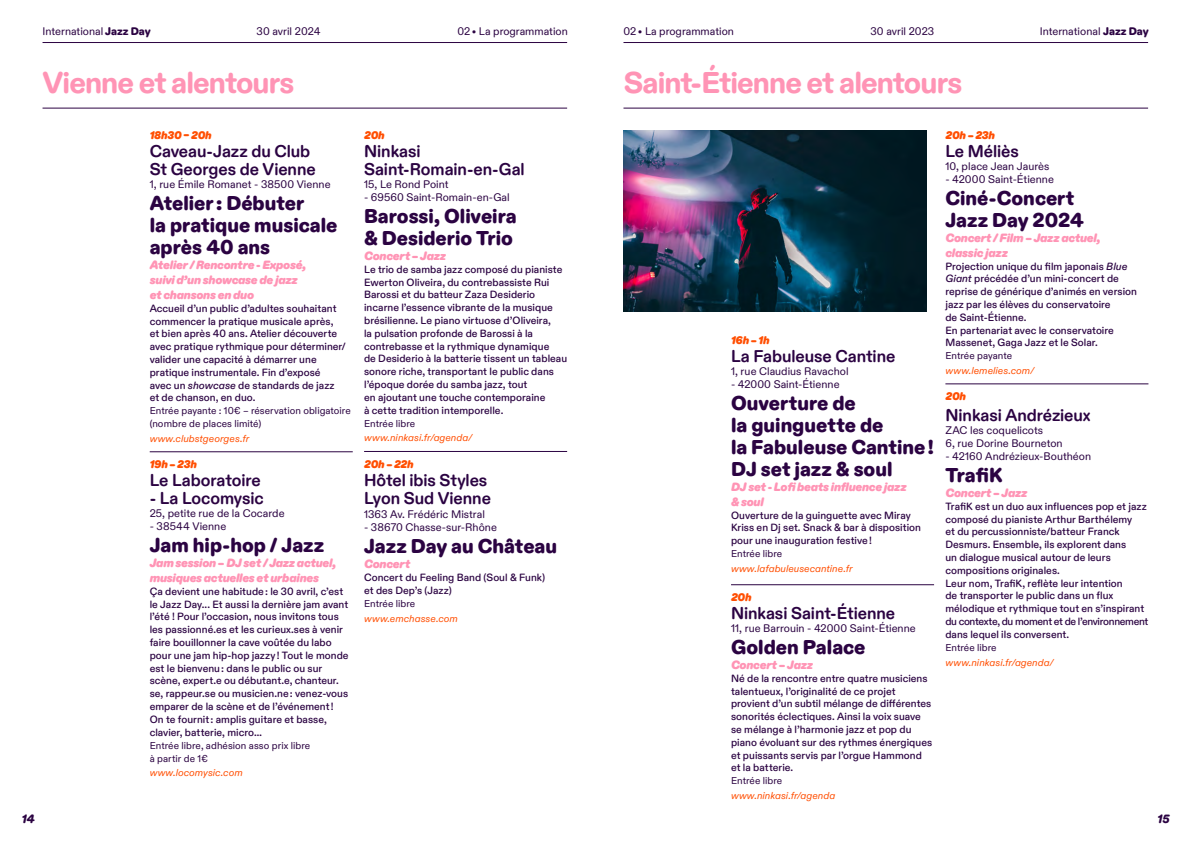
<style>
.page{position:relative;width:1191px;height:842px;background:#fff}
.page>*{position:absolute;margin:0;border:0;box-sizing:border-box;transform-origin:0 0}
.t1{font:800 30px "ABC Diatype Rounded";letter-spacing:-.03em;color:#ff94b5}
.t2{font:900 20px/22px "ABC Diatype Rounded";color:#2b0342}
.t3{font:700 17px/18px "ABC Diatype Rounded";letter-spacing:-.005em;color:#2b0342}
.t4{font:italic 900 12px/15px "ABC Diatype Rounded";letter-spacing:-.02em;color:#ff94b5}
.t5{font:italic 900 12px "ABC Diatype Rounded";color:#2b0342}
.t6{font:11px/13px "ABC Diatype Rounded";color:#2b0342}
.t7{font:italic 900 11px "ABC Diatype Rounded";letter-spacing:-.015em;color:#ff4f03}
.t8{font:500 10.5px/12.8px "ABC Diatype Rounded";color:#2b0342}
.t9{font:10px/13px "ABC Diatype Rounded";letter-spacing:.005em;color:#2b0342}
.t10{font:italic 10px "ABC Diatype Rounded";letter-spacing:.005em;color:#ff4f03}
.s1{font-weight:900}
.s2{font-style:italic}
</style>
<div class="page">
<hr style="left:43px;top:42px;width:524px;height:1px;background:#2b0342">
<hr style="left:623px;top:42px;width:525px;height:1px;background:#2b0342">
<hr style="left:150px;top:451px;width:203px;height:1px;background:#2b0342">
<hr style="left:364px;top:451px;width:203px;height:1px;background:#2b0342">
<hr style="left:43px;top:108px;width:524px;height:1px;background:#2b0342">
<hr style="left:731px;top:584px;width:203px;height:1px;background:#2b0342">
<hr style="left:945px;top:383px;width:203px;height:1px;background:#2b0342">
<hr style="left:623px;top:108px;width:525px;height:1px;background:#2b0342">
<img style="left:624px;top:130px;width:302px;height:182px">
<p class="t6" style="left:623px;top:25px;width:112px">02 • La programmation</p>
<p class="t6" style="left:43px;top:25px;width:110px">International <span class="s1">Jazz Day</span></p>
<p class="t6" style="left:257px;top:25px;width:65px">30 avril 2024</p>
<p class="t6" style="left:870px;top:25px;width:65px">30 avril 2023</p>
<p class="t6" style="left:1039px;top:25px;width:111px">International <span class="s1">Jazz Day</span></p>
<h1 class="t1" style="left:43px;top:64px;width:253px">Vienne et alentours</h1>
<p class="t7" style="left:150px;top:128px;width:64px">18h30 – 20h</p>
<h3 class="t3" style="left:150px;top:143px;width:167px">Caveau-Jazz du Club<br>St Georges de Vienne</h3>
<p class="t6" style="left:150px;top:178px;width:182px">1, rue Émile Romanet - 38500 Vienne</p>
<h2 class="t2" style="left:150px;top:193px;width:189px">Atelier : Débuter<br>la pratique musicale après 40 ans</h2>
<p class="t4" style="left:150px;top:258px;width:158px">Atelier / Rencontre - Exposé, suivi d’un showcase de jazz et chansons en duo</p>
<p class="t8" style="left:150px;top:302px;width:198px">Accueil d’un public d’adultes souhaitant commencer la pratique musicale après,<br>et bien après 40 ans. Atelier découverte avec pratique rythmique pour déterminer/ valider une capacité à démarrer une pratique instrumentale. Fin d’exposé<br>avec un <span class="s2">showcase</span> de standards de jazz et de chanson, en duo.</p>
<p class="t9" style="left:150px;top:405px;width:202px">Entrée payante : 10€ – réservation obligatoire (nombre de places limité)</p>
<p class="t10" style="left:150px;top:433px;width:101px">www.clubstgeorges.fr</p>
<p class="t7" style="left:150px;top:457px;width:49px">19h – 23h</p>
<h3 class="t3" style="left:150px;top:472px;width:113px">Le Laboratoire</h3>
<h3 class="t3" style="left:150px;top:490px;width:116px">- La Locomysic</h3>
<p class="t6" style="left:150px;top:507px;width:136px">25, petite rue de la Cocarde</p>
<p class="t6" style="left:150px;top:520px;width:78px">- 38544 Vienne</p>
<h2 class="t2" style="left:150px;top:535px;width:176px">Jam hip-hop / Jazz</h2>
<p class="t4" style="left:150px;top:556px;width:188px">Jam session – DJ set / Jazz actuel, musiques actuelles et urbaines</p>
<p class="t8" style="left:150px;top:585px;width:200px">Ça devient une habitude : le 30 avril, c’est le Jazz Day... Et aussi la dernière jam avant l’été ! Pour l’occasion, nous invitons tous les passionné.es et les curieux.ses à venir faire bouillonner la cave voûtée du labo pour une jam hip-hop jazzy ! Tout le monde est le bienvenu : dans le public ou sur scène, expert.e ou débutant.e, chanteur. se, rappeur.se ou musicien.ne : venez-vous emparer de la scène et de l’événement !<br>On te fournit : amplis guitare et basse, clavier, batterie, micro…</p>
<p class="t9" style="left:150px;top:739px;width:162px">Entrée libre, adhésion asso prix libre à partir de 1€</p>
<p class="t10" style="left:150px;top:767px;width:94px">www.locomysic.com</p>
<p class="t6" style="left:457px;top:25px;width:112px">02 • La programmation</p>
<h1 class="t1" style="left:624px;top:64px;width:340px">Saint-Étienne et alentours</h1>
<p class="t7" style="left:945px;top:128px;width:51px">20h – 23h</p>
<h3 class="t3" style="left:945px;top:143px;width:75px">Le Méliès</h3>
<p class="t6" style="left:945px;top:160px;width:106px">10, place Jean Jaurès</p>
<p class="t6" style="left:945px;top:173px;width:110px">- 42000 Saint-Étienne</p>
<h2 class="t2" style="left:945px;top:188px;width:140px">Ciné-Concert<br>Jazz Day 2024</h2>
<p class="t4" style="left:945px;top:231px;width:157px">Concert / Film – Jazz actuel, classic jazz</p>
<p class="t8" style="left:945px;top:260px;width:193px">Projection unique du film japonais <span class="s2">Blue Giant</span> précédée d’un mini-concert de reprise de générique d’animés en version jazz par les élèves du conservatoire<br>de Saint-Étienne.<br>En partenariat avec le conservatoire Massenet, Gaga Jazz et le Solar.</p>
<p class="t9" style="left:945px;top:350px;width:68px">Entrée payante</p>
<p class="t10" style="left:945px;top:365px;width:90px">www.lemelies.com/</p>
<p class="t7" style="left:945px;top:390px;width:22px">20h</p>
<h3 class="t3" style="left:945px;top:407px;width:147px">Ninkasi Andrézieux</h3>
<p class="t6" style="left:945px;top:424px;width:119px">ZAC les coquelicots<br>6, rue Dorine Bourneton</p>
<p class="t6" style="left:945px;top:450px;width:147px">- 42160 Andrézieux-Bouthéon</p>
<h2 class="t2" style="left:945px;top:465px;width:58px">TrafiK</h2>
<p class="t4" style="left:945px;top:486px;width:84px">Concert – Jazz</p>
<p class="t8" style="left:945px;top:500px;width:204px">TrafiK est un duo aux influences pop et jazz composé du pianiste Arthur Barthélemy<br>et du percussionniste/batteur Franck Desmurs. Ensemble, ils explorent dans<br>un dialogue musical autour de leurs compositions originales.<br>Leur nom, TrafiK, reflète leur intention<br>de transporter le public dans un flux mélodique et rythmique tout en s’inspirant du contexte, du moment et de l’environnement dans lequel ils conversent.</p>
<p class="t9" style="left:945px;top:641px;width:53px">Entrée libre</p>
<p class="t10" style="left:945px;top:656px;width:109px">www.ninkasi.fr/agenda/</p>
<p class="t7" style="left:364px;top:128px;width:22px">20h</p>
<h3 class="t3" style="left:364px;top:143px;width:162px">Ninkasi<br>Saint-Romain-en-Gal</h3>
<p class="t6" style="left:364px;top:178px;width:86px">15, Le Rond Point</p>
<p class="t6" style="left:364px;top:191px;width:147px">- 69560 Saint-Romain-en-Gal</p>
<h2 class="t2" style="left:364px;top:206px;width:154px">Barossi, Oliveira &amp; Desiderio Trio</h2>
<p class="t4" style="left:364px;top:249px;width:84px">Concert – Jazz</p>
<p class="t8" style="left:364px;top:263px;width:204px">Le trio de samba jazz composé du pianiste Ewerton Oliveira, du contrebassiste Rui Barossi et du batteur Zaza Desiderio incarne l’essence vibrante de la musique brésilienne. Le piano virtuose d’Oliveira,<br>la pulsation profonde de Barossi à la contrebasse et la rythmique dynamique<br>de Desiderio à la batterie tissent un tableau sonore riche, transportant le public dans l’époque dorée du samba jazz, tout<br>en ajoutant une touche contemporaine<br>à cette tradition intemporelle.</p>
<p class="t9" style="left:364px;top:417px;width:53px">Entrée libre</p>
<p class="t10" style="left:364px;top:432px;width:109px">www.ninkasi.fr/agenda/</p>
<p class="t7" style="left:364px;top:458px;width:51px">20h – 22h</p>
<h3 class="t3" style="left:364px;top:472px;width:128px">Hôtel ibis Styles<br>Lyon Sud Vienne</h3>
<p class="t6" style="left:364px;top:508px;width:122px">1363 Av. Frédéric Mistral</p>
<p class="t6" style="left:364px;top:521px;width:134px">- 38670 Chasse-sur-Rhône</p>
<h2 class="t2" style="left:364px;top:536px;width:194px">Jazz Day au Château</h2>
<p class="t4" style="left:364px;top:557px;width:48px">Concert</p>
<p class="t8" style="left:364px;top:571px;width:182px">Concert du Feeling Band (Soul &amp; Funk) et des Dep’s (Jazz)</p>
<p class="t9" style="left:364px;top:597px;width:53px">Entrée libre</p>
<p class="t10" style="left:364px;top:612px;width:95px">www.emchasse.com</p>
<p class="t7" style="left:731px;top:333px;width:40px">16h – 1h</p>
<h3 class="t3" style="left:731px;top:348px;width:166px">La Fabuleuse Cantine</h3>
<p class="t6" style="left:731px;top:365px;width:119px">1, rue Claudius Ravachol</p>
<p class="t6" style="left:731px;top:378px;width:110px">- 42000 Saint-Étienne</p>
<h2 class="t2" style="left:731px;top:393px;width:204px">Ouverture de<br>la guinguette de<br>la Fabuleuse Cantine !<br>DJ set jazz &amp; soul</h2>
<p class="t4" style="left:731px;top:480px;width:177px">DJ set - Lofi beats influence jazz &amp; soul</p>
<p class="t8" style="left:731px;top:509px;width:191px">Ouverture de la guinguette avec Miray<br>Kriss en Dj set. Snack &amp; bar à disposition pour une inauguration festive !</p>
<p class="t9" style="left:731px;top:548px;width:53px">Entrée libre</p>
<p class="t10" style="left:731px;top:563px;width:123px">www.lafabuleusecantine.fr</p>
<p class="t7" style="left:731px;top:590px;width:22px">20h</p>
<h3 class="t3" style="left:731px;top:605px;width:166px">Ninkasi Saint-Étienne</h3>
<p class="t6" style="left:731px;top:622px;width:186px">11, rue Barrouin - 42000 Saint-Étienne</p>
<h2 class="t2" style="left:731px;top:637px;width:136px">Golden Palace</h2>
<p class="t4" style="left:731px;top:658px;width:84px">Concert – Jazz</p>
<p class="t8" style="left:731px;top:672px;width:203px">Né de la rencontre entre quatre musiciens talentueux, l’originalité de ce projet provient d’un subtil mélange de différentes sonorités éclectiques. Ainsi la voix suave se mélange à l’harmonie jazz et pop du piano évoluant sur des rythmes énergiques et puissants servis par l’orgue Hammond et la batterie.</p>
<p class="t9" style="left:731px;top:775px;width:53px">Entrée libre</p>
<p class="t10" style="left:731px;top:790px;width:106px">www.ninkasi.fr/agenda</p>
<p class="t5" style="left:22px;top:811px;width:15px">14</p>
<p class="t5" style="left:1157px;top:811px;width:14px">15</p>
</div>
